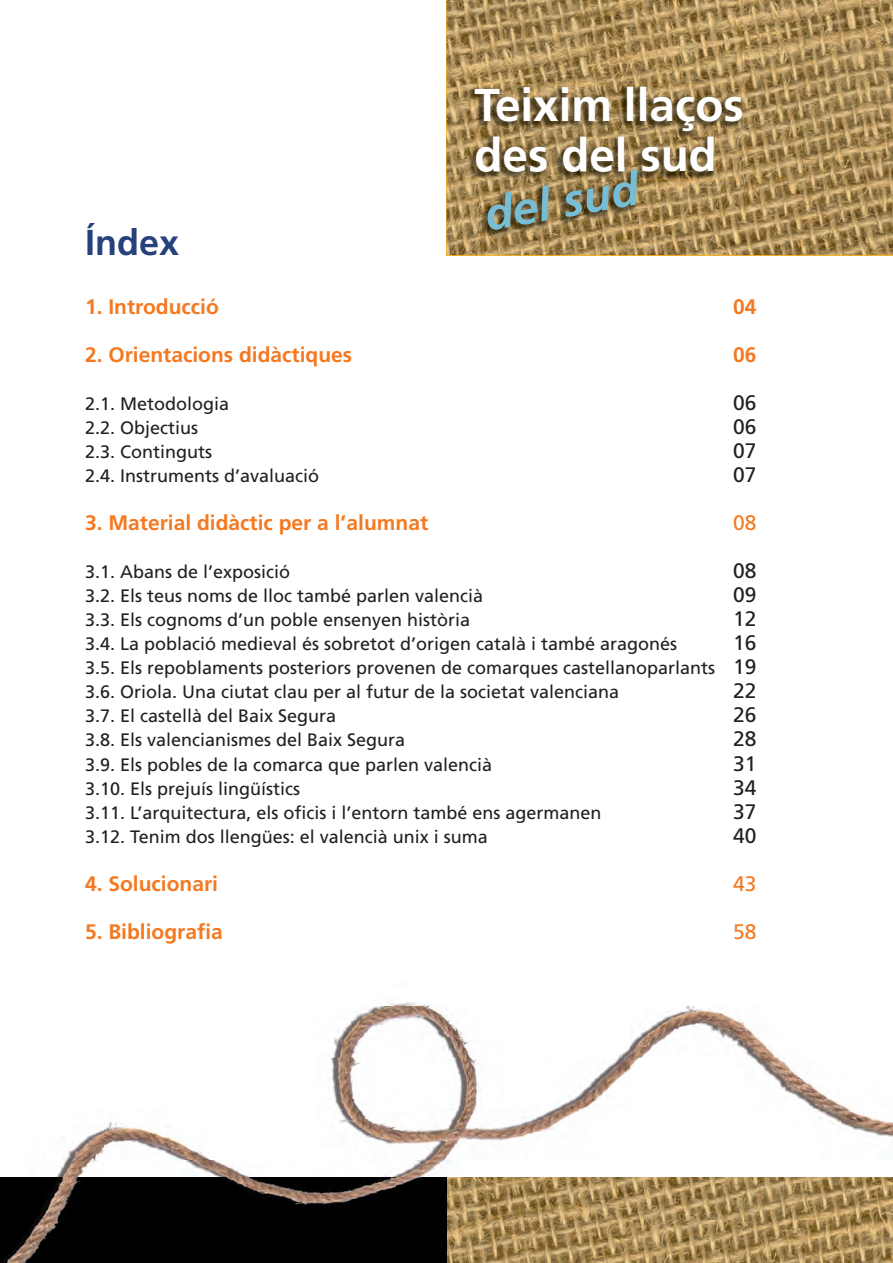
<style>
.page{position:relative;width:893px;height:1263px;background:#fff}
.page>*{position:absolute;margin:0;border:0;box-sizing:border-box;transform-origin:0 0}
.t1{font:700 45.9px/50.6px "Frutiger";color:#fff}
.t2{font:italic 700 45.9px "Frutiger";color:#78bdd6}
.t3{font:700 36px "Frutiger";color:#27417c}
.t4{font:700 21px "Frutiger";color:#f47921}
.t5{font:21px "Frutiger";color:#231f20}
.t6{font:21px "Frutiger";color:#f47921}
.t7{font:18px/24px "Frutiger";color:#231f20}
.s1{font-size:21px}
</style>
<div class="page">
<img style="left:446px;top:0;width:447px;height:255px">
<img style="left:63px;top:1001px;width:830px;height:159px">
<img style="left:0;top:1160px;width:105px;height:18px">
<img style="left:105px;top:1160px;width:788px;height:18px">
<img style="left:0;top:1178px;width:893px;height:85px">
<img style="left:467px;top:85px;width:277px;height:94px">
<img style="left:476px;top:137px;width:238px;height:35px">
<img style="left:480px;top:172px;width:158px;height:65px">
<img style="left:480px;top:168px;width:158px;height:4px">
<h2 class="t3" style="left:85px;top:221px;width:96px">Índex</h2>
<h1 class="t1" style="left:475px;top:79px;width:271px">Teixim llaços des del sud</h1>
<h1 class="t2" style="left:480px;top:188px;width:157px;rotate:-10deg">del sud</h1>
<p class="t4" style="left:85px;top:295px;width:135px">1. Introducció</p>
<p class="t4" style="left:733px;top:295px;width:25px">04</p>
<p class="t4" style="left:85px;top:343px;width:269px">2. Orientacions didàctiques</p>
<p class="t4" style="left:733px;top:343px;width:25px">06</p>
<p class="t7" style="left:85px;top:392px;width:146px">2.1. Metodologia</p>
<p class="t5" style="left:733px;top:391px;width:25px">06</p>
<p class="t7" style="left:85px;top:416px;width:115px">2.2. Objectius</p>
<p class="t5" style="left:733px;top:415px;width:25px">06</p>
<p class="t7" style="left:85px;top:440px;width:129px">2.3. Continguts</p>
<p class="t5" style="left:733px;top:439px;width:25px">07</p>
<p class="t7" style="left:85px;top:464px;width:236px">2.4. Instruments d’avaluació</p>
<p class="t5" style="left:733px;top:463px;width:25px">07</p>
<p class="t4" style="left:85px;top:511px;width:345px">3. Material didàctic per a l’alumnat</p>
<p class="t6" style="left:733px;top:511px;width:25px">08</p>
<p class="t7" style="left:85px;top:560px;width:207px">3.1. Abans de l’exposició</p>
<p class="t5" style="left:733px;top:559px;width:25px">08</p>
<p class="t7" style="left:85px;top:584px;width:400px">3.2. Els teus noms de lloc també parlen valencià</p>
<p class="t5" style="left:733px;top:583px;width:25px">09</p>
<p class="t7" style="left:85px;top:608px;width:387px">3.3. Els cognoms d’un poble ensenyen història</p>
<p class="t5" style="left:733px;top:607px;width:25px">12</p>
<p class="t7" style="left:85px;top:632px;width:594px">3.4. La població medieval és sobretot d’origen català i també aragonés</p>
<p class="t5" style="left:733px;top:631px;width:25px">16</p>
<p class="t7" style="left:85px;top:656px;width:673px">3.5. Els repoblaments posteriors provenen de comarques castellanoparlants <span class="s1">19<br></span>3.6. Oriola. Una ciutat clau per al futur de la societat valenciana</p>
<p class="t5" style="left:733px;top:679px;width:25px">22</p>
<p class="t7" style="left:85px;top:704px;width:253px">3.7. El castellà del Baix Segura</p>
<p class="t5" style="left:733px;top:703px;width:25px">26</p>
<p class="t7" style="left:85px;top:728px;width:322px">3.8. Els valencianismes del Baix Segura</p>
<p class="t5" style="left:733px;top:727px;width:25px">28</p>
<p class="t7" style="left:85px;top:752px;width:409px">3.9. Els pobles de la comarca que parlen valencià</p>
<p class="t5" style="left:733px;top:751px;width:25px">31</p>
<p class="t7" style="left:85px;top:776px;width:217px">3.10. Els prejuís lingüístics</p>
<p class="t5" style="left:733px;top:775px;width:25px">34</p>
<p class="t7" style="left:85px;top:800px;width:518px">3.11. L’arquitectura, els oficis i l’entorn també ens agermanen</p>
<p class="t5" style="left:733px;top:799px;width:25px">37</p>
<p class="t7" style="left:85px;top:824px;width:404px">3.12. Tenim dos llengües: el valencià unix i suma</p>
<p class="t5" style="left:733px;top:823px;width:25px">40</p>
<p class="t4" style="left:85px;top:871px;width:135px">4. Solucionari</p>
<p class="t6" style="left:733px;top:871px;width:25px">43</p>
<p class="t4" style="left:85px;top:919px;width:139px">5. Bibliografia</p>
<p class="t6" style="left:733px;top:919px;width:25px">58</p>
</div>
